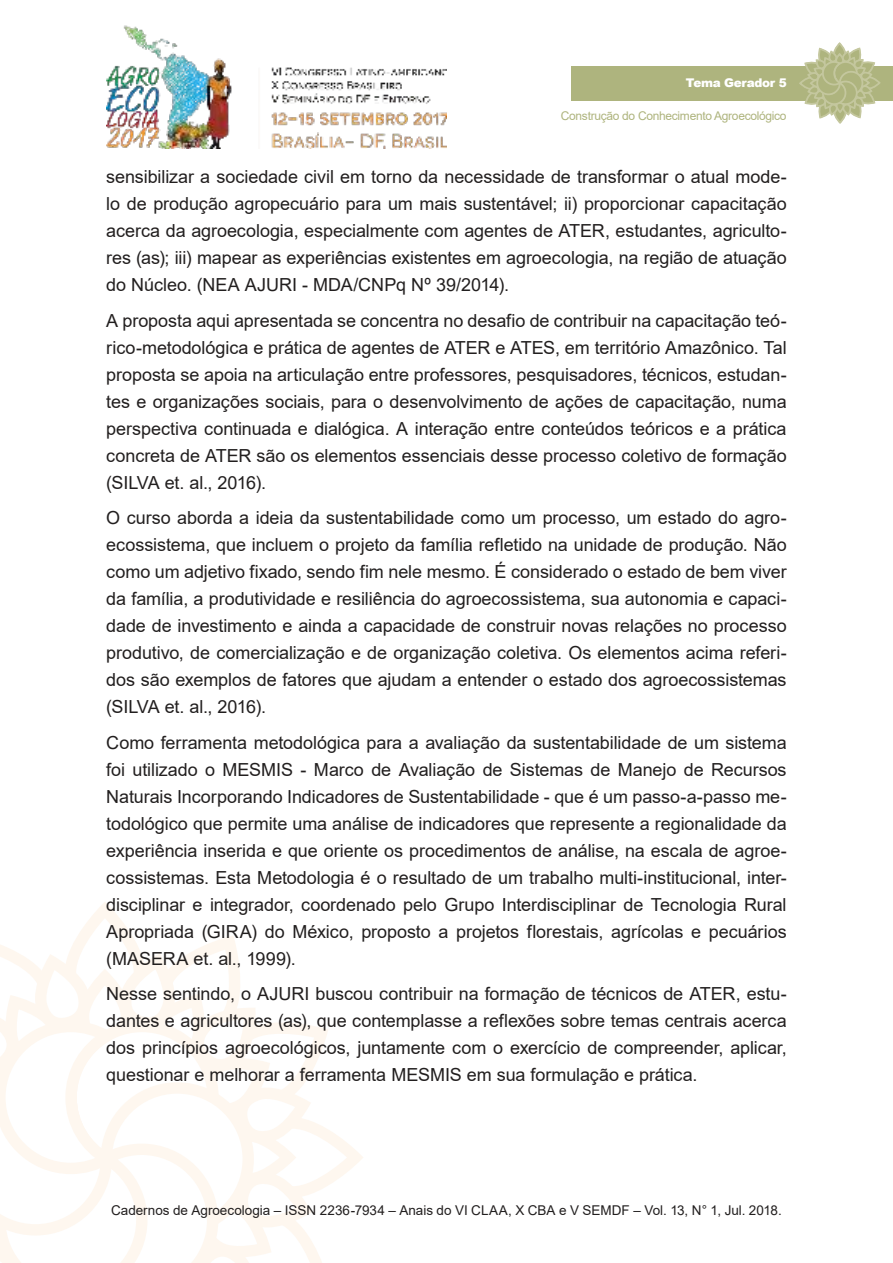
<style>
.page{position:relative;width:893px;height:1263px;background:#fff}
.page>*{position:absolute;margin:0;border:0;box-sizing:border-box;transform-origin:0 0}
.t1{font:18px/27px "Arial";letter-spacing:-.005em;color:#221f1f;text-align:justify}
.t2{font:13.5px "Arial";color:#221f1f}
.t3{font:12px "Arial";letter-spacing:-.025em;color:#aeb47e}
.t4{font:900 12px "Arial";letter-spacing:-.025em;color:#fff}
</style>
<div class="page">
<img style="left:106px;top:25px;width:340px;height:124px">
<svg style="left:0;top:910px;width:363px;height:353px"></svg>
<div style="left:571px;top:66px;width:322px;height:34px;background:#aeb47e"></div>
<svg style="left:798px;top:43px;width:83px;height:81px"></svg>
<p class="t4" style="left:686px;top:76px;width:102px">Tema Gerador 5</p>
<p class="t3" style="left:561px;top:112px;width:227px">Construção do Conhecimento Agroecológico</p>
<p class="t1" style="left:106px;top:165px;width:682px">sensibilizar a sociedade civil em torno da necessidade de transformar o atual mode&shy;lo de produção agropecuário para um mais sustentável; ii) proporcionar capacitação acerca da agroecologia, especialmente com agentes de ATER, estudantes, agriculto&shy;res (as); iii) mapear as experiências existentes em agroecologia, na região de atuação do Núcleo. (NEA AJURI - MDA/CNPq Nº 39/2014).</p>
<p class="t1" style="left:106px;top:309px;width:682px">A proposta aqui apresentada se concentra no desafio de contribuir na capacitação teó&shy;rico-metodológica e prática de agentes de ATER e ATES, em território Amazônico. Tal proposta se apoia na articulação entre professores, pesquisadores, técnicos, estudan&shy;tes e organizações sociais, para o desenvolvimento de ações de capacitação, numa perspectiva continuada e dialógica. A interação entre conteúdos teóricos e a prática concreta de ATER são os elementos essenciais desse processo coletivo de formação (SILVA et. al., 2016).</p>
<p class="t1" style="left:106px;top:506px;width:682px">O curso aborda a ideia da sustentabilidade como um processo, um estado do agro&shy;ecossistema, que incluem o projeto da família refletido na unidade de produção. Não como um adjetivo fixado, sendo fim nele mesmo. É considerado o estado de bem viver da família, a produtividade e resiliência do agroecossistema, sua autonomia e capaci&shy;dade de investimento e ainda a capacidade de construir novas relações no processo produtivo, de comercialização e de organização coletiva. Os elementos acima referi&shy;dos são exemplos de fatores que ajudam a entender o estado dos agroecossistemas (SILVA et. al., 2016).</p>
<p class="t1" style="left:106px;top:731px;width:682px">Como ferramenta metodológica para a avaliação da sustentabilidade de um sistema foi utilizado o MESMIS - Marco de Avaliação de Sistemas de Manejo de Recursos Naturais Incorporando Indicadores de Sustentabilidade - que é um passo-a-passo me&shy;todológico que permite uma análise de indicadores que represente a regionalidade da experiência inserida e que oriente os procedimentos de análise, na escala de agroe&shy;cossistemas. Esta Metodologia é o resultado de um trabalho multi-institucional, inter&shy;disciplinar e integrador, coordenado pelo Grupo Interdisciplinar de Tecnologia Rural Apropriada (GIRA) do México, proposto a projetos florestais, agrícolas e pecuários (MASERA et. al., 1999).</p>
<p class="t1" style="left:106px;top:982px;width:682px">Nesse sentindo, o AJURI buscou contribuir na formação de técnicos de ATER, estu&shy;dantes e agricultores (as), que contemplasse a reflexões sobre temas centrais acerca dos princípios agroecológicos, juntamente com o exercício de compreender, aplicar, questionar e melhorar a ferramenta MESMIS em sua formulação e prática.</p>
<p class="t2" style="left:111px;top:1205px;width:672px">Cadernos de Agroecologia – ISSN 2236-7934 – Anais do VI CLAA, X CBA e V SEMDF – Vol. 13, N° 1, Jul. 2018.</p>
</div>
